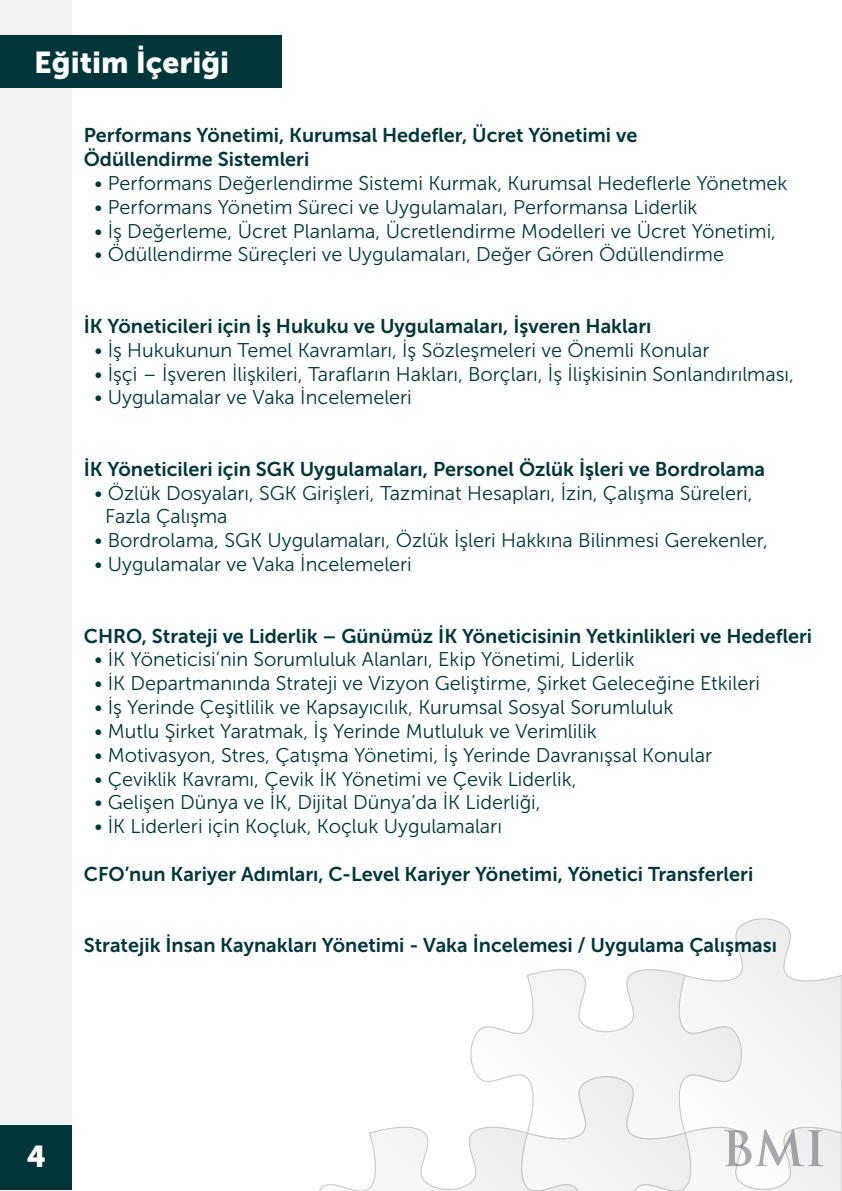
<style>
.page{position:relative;width:842px;height:1191px;background:#fff}
.page>*{position:absolute;margin:0;border:0;box-sizing:border-box;transform-origin:0 0}
.t1{font:30px "Museo Sans 900";color:#fff}
.t2{font:19.8px/23.8px "Museo Sans 300";color:#003639}
.t3{font:19.8px/23.8px "Museo Sans 700";color:#003639}
</style>
<div class="page">
<svg style="left:735px;top:918px;width:107px;height:155px"></svg>
<svg style="left:470px;top:961px;width:275px;height:112px"></svg>
<div style="left:0;top:0;width:72px;height:1190px;background:#f1f1f1"></div>
<div style="left:0;top:1125px;width:72px;height:65px;background:#003639"></div>
<div style="left:0;top:35px;width:281px;height:52px;background:#003639"></div>
<svg style="left:319px;top:1073px;width:523px;height:118px"></svg>
<h1 class="t1" style="left:34px;top:45px;width:197px">Eğitim İçeriği</h1>
<p class="t3" style="left:84px;top:123px;width:555px">Performans Yönetimi, Kurumsal Hedefler, Ücret Yönetimi ve<br>Ödüllendirme Sistemleri</p>
<p class="t2" style="left:94px;top:171px;width:694px">• Performans Değerlendirme Sistemi Kurmak, Kurumsal Hedeflerle Yönetmek</p>
<p class="t2" style="left:94px;top:195px;width:605px">• Performans Yönetim Süreci ve Uygulamaları, Performansa Liderlik</p>
<p class="t2" style="left:94px;top:219px;width:683px">• İş Değerleme, Ücret Planlama, Ücretlendirme Modelleri ve Ücret Yönetimi,</p>
<p class="t2" style="left:94px;top:243px;width:631px">• Ödüllendirme Süreçleri ve Uygulamaları, Değer Gören Ödüllendirme</p>
<p class="t3" style="left:84px;top:314px;width:569px">İK Yöneticileri için İş Hukuku ve Uygulamaları, İşveren Hakları</p>
<p class="t2" style="left:94px;top:338px;width:616px">• İş Hukukunun Temel Kavramları, İş Sözleşmeleri ve Önemli Konular</p>
<p class="t2" style="left:94px;top:362px;width:701px">• İşçi – İşveren İlişkileri, Tarafların Hakları, Borçları, İş İlişkisinin Sonlandırılması,</p>
<p class="t2" style="left:94px;top:386px;width:319px">• Uygulamalar ve Vaka İncelemeleri</p>
<p class="t3" style="left:84px;top:457px;width:683px">İK Yöneticileri için SGK Uygulamaları, Personel Özlük İşleri ve Bordrolama</p>
<p class="t2" style="left:105px;top:481px;width:649px;text-indent:-11px">• Özlük Dosyaları, SGK Girişleri, Tazminat Hesapları, İzin, Çalışma Süreleri,<br>Fazla Çalışma</p>
<p class="t2" style="left:94px;top:529px;width:675px">• Bordrolama, SGK Uygulamaları, Özlük İşleri Hakkına Bilinmesi Gerekenler,</p>
<p class="t2" style="left:94px;top:552px;width:319px">• Uygulamalar ve Vaka İncelemeleri</p>
<p class="t3" style="left:84px;top:624px;width:730px">CHRO, Strateji ve Liderlik – Günümüz İK Yöneticisinin Yetkinlikleri ve Hedefleri</p>
<p class="t2" style="left:94px;top:648px;width:542px">• İK Yöneticisi’nin Sorumluluk Alanları, Ekip Yönetimi, Liderlik</p>
<p class="t2" style="left:94px;top:671px;width:667px">• İK Departmanında Strateji ve Vizyon Geliştirme, Şirket Geleceğine Etkileri</p>
<p class="t2" style="left:94px;top:695px;width:581px">• İş Yerinde Çeşitlilik ve Kapsayıcılık, Kurumsal Sosyal Sorumluluk</p>
<p class="t2" style="left:94px;top:719px;width:504px">• Mutlu Şirket Yaratmak, İş Yerinde Mutluluk ve Verimlilik</p>
<p class="t2" style="left:94px;top:743px;width:619px">• Motivasyon, Stres, Çatışma Yönetimi, İş Yerinde Davranışsal Konular</p>
<p class="t2" style="left:94px;top:767px;width:484px">• Çeviklik Kavramı, Çevik İK Yönetimi ve Çevik Liderlik,</p>
<p class="t2" style="left:94px;top:790px;width:448px">• Gelişen Dünya ve İK, Dijital Dünya’da İK Liderliği,</p>
<p class="t2" style="left:94px;top:814px;width:409px">• İK Liderleri için Koçluk, Koçluk Uygulamaları</p>
<p class="t3" style="left:84px;top:862px;width:671px">CFO’nun Kariyer Adımları, C-Level Kariyer Yönetimi, Yönetici Transferleri</p>
<p class="t3" style="left:84px;top:933px;width:695px">Stratejik İnsan Kaynakları Yönetimi - Vaka İncelemesi / Uygulama Çalışması</p>
<h1 class="t1" style="left:27px;top:1140px;width:21px">4</h1>
</div>
